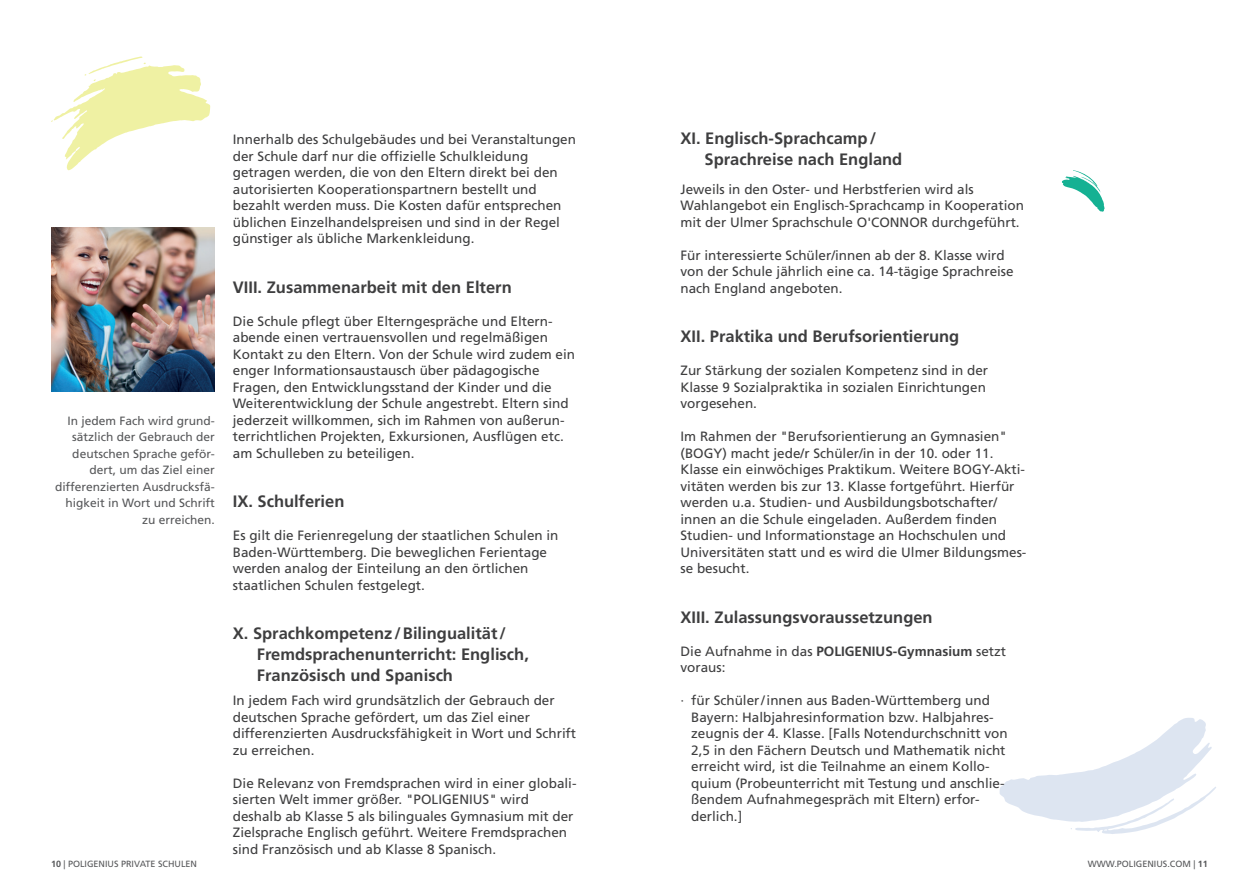
<style>
.page{position:relative;width:1259px;height:893px;background:#fff}
.page>*{position:absolute;margin:0;border:0;box-sizing:border-box;transform-origin:0 0}
.Headlines_mehrzeilig{font:700 16.5px/21px "Frutiger LT Pro";color:#3e3e3f}
.Headlines{font:700 16.5px "Frutiger LT Pro";color:#3e3e3f}
.Lauftexte_Startabsatz{font:13.5px/16.5px "Frutiger LT Pro";color:#3e3e3f}
.Bildtexte_rechtsbündig{font:12px/16.5px "Frutiger LT Pro";color:#57585a;text-align:right}
.t1{font:9px "Frutiger LT Pro";color:#57585a}
.s1{font-weight:700}
</style>
<div class="page">
<svg style="left:999px;top:718px;width:217px;height:116px"></svg>
<svg style="left:51px;top:56px;width:159px;height:114px"></svg>
<svg style="left:1062px;top:170px;width:42px;height:42px"></svg>
<img style="left:51px;top:227px;width:164px;height:164px">
<p class="Bildtexte_rechtsbündig" style="left:55px;top:412px;width:161px">In jedem Fach wird grund&shy;sätzlich der Gebrauch der deutschen Sprache geför&shy;dert, um das Ziel einer differenzierten Ausdrucksfä&shy;higkeit in Wort und Schrift zu erreichen.</p>
<p class="Lauftexte_Startabsatz" style="left:233px;top:131px;width:345px">Innerhalb des Schulgebäudes und bei Veranstaltungen der Schule darf nur die offizielle Schulkleidung getragen werden, die von den Eltern direkt bei den autorisierten Kooperationspartnern bestellt und bezahlt werden muss. Die Kosten dafür entsprechen üblichen Einzelhandelspreisen und sind in der Regel günstiger als übliche Markenkleidung.</p>
<p class="Headlines" style="left:233px;top:277px;width:281px">VIII. Zusammenarbeit mit den Eltern</p>
<p class="Lauftexte_Startabsatz" style="left:233px;top:313px;width:344px">Die Schule pflegt über Elterngespräche und Eltern&shy;abende einen vertrauensvollen und regelmäßigen Kontakt zu den Eltern. Von der Schule wird zudem ein enger Informationsaustausch über pädagogische Fragen, den Entwicklungsstand der Kinder und die Weiterentwicklung der Schule angestrebt. Eltern sind jederzeit willkommen, sich im Rahmen von außerun&shy;terrichtlichen Projekten, Exkursionen, Ausflügen etc. am Schulleben zu beteiligen.</p>
<p class="Headlines" style="left:233px;top:492px;width:113px">IX. Schulferien</p>
<p class="Lauftexte_Startabsatz" style="left:233px;top:527px;width:327px">Es gilt die Ferienregelung der staatlichen Schulen in Baden-Württemberg. Die beweglichen Ferientage werden analog der Einteilung an den örtlichen staatlichen Schulen festgelegt.</p>
<p class="Headlines_mehrzeilig" style="left:257px;top:623px;width:273px;text-indent:-24px">X. Sprachkompetenz/Bilingualität/<br>Fremdsprachenunterricht: Englisch,<br>Französisch und Spanisch</p>
<p class="Lauftexte_Startabsatz" style="left:233px;top:692px;width:345px">In jedem Fach wird grundsätzlich der Gebrauch der deutschen Sprache gefördert, um das Ziel einer differenzierten Ausdrucksfähigkeit in Wort und Schrift zu erreichen.</p>
<p class="Lauftexte_Startabsatz" style="left:233px;top:775px;width:345px">Die Relevanz von Fremdsprachen wird in einer globali&shy;sierten Welt immer größer. "POLIGENIUS" wird deshalb ab Klasse 5 als bilinguales Gymnasium mit der Zielsprache Englisch geführt. Weitere Fremdsprachen sind Französisch und ab Klasse 8 Spanisch.</p>
<p class="Headlines_mehrzeilig" style="left:704px;top:128px;width:199px;text-indent:-24px">XI. Englisch-Sprachcamp/<br>Sprachreise nach England</p>
<p class="Lauftexte_Startabsatz" style="left:680px;top:181px;width:345px">Jeweils in den Oster- und Herbstferien wird als<br>Wahlangebot ein Englisch-Sprachcamp in Kooperation mit der Ulmer Sprachschule O'CONNOR durchgeführt.</p>
<p class="Lauftexte_Startabsatz" style="left:680px;top:247px;width:335px">Für interessierte Schüler/innen ab der 8. Klasse wird von der Schule jährlich eine ca. 14-tägige Sprachreise nach England angeboten.</p>
<p class="Headlines" style="left:680px;top:327px;width:280px">XII. Praktika und Berufsorientierung</p>
<p class="Lauftexte_Startabsatz" style="left:680px;top:362px;width:309px">Zur Stärkung der sozialen Kompetenz sind in der<br>Klasse 9 Sozialpraktika in sozialen Einrichtungen vorgesehen.</p>
<p class="Lauftexte_Startabsatz" style="left:680px;top:428px;width:347px">Im Rahmen der "Berufsorientierung an Gymnasien" (BOGY) macht jede/r Schüler/in in der 10. oder 11.<br>Klasse ein einwöchiges Praktikum. Weitere BOGY-Akti&shy;vitäten werden bis zur 13. Klasse fortgeführt. Hierfür werden u.a. Studien- und Ausbildungsbotschafter/ innen an die Schule eingeladen. Außerdem finden Studien- und Informationstage an Hochschulen und Universitäten statt und es wird die Ulmer Bildungsmes&shy;se besucht.</p>
<p class="Headlines" style="left:680px;top:607px;width:254px">XIII. Zulassungsvoraussetzungen</p>
<p class="Lauftexte_Startabsatz" style="left:680px;top:643px;width:327px">Die Aufnahme in das <span class="s1">POLIGENIUS-Gymnasium</span> setzt voraus:</p>
<p class="Lauftexte_Startabsatz" style="left:691px;top:692px;width:318px;text-indent:-11px">· für Schüler/innen aus Baden-Württemberg und Bayern: Halbjahresinformation bzw. Halbjahres&shy;zeugnis der 4. Klasse. [Falls Notendurchschnitt von 2,5 in den Fächern Deutsch und Mathematik nicht erreicht wird, ist die Teilnahme an einem Kollo&shy;quium (Probeunterricht mit Testung und anschlie&shy;ßendem Aufnahmegespräch mit Eltern) erfor&shy;derlich.]</p>
<p class="t1" style="left:51px;top:858px;width:148px"><span class="s1">10</span> | POLIGENIUS PRIVATE SCHULEN</p>
<p class="t1" style="left:1088px;top:858px;width:122px">WWW.POLIGENIUS.COM | <span class="s1">11</span></p>
</div>
